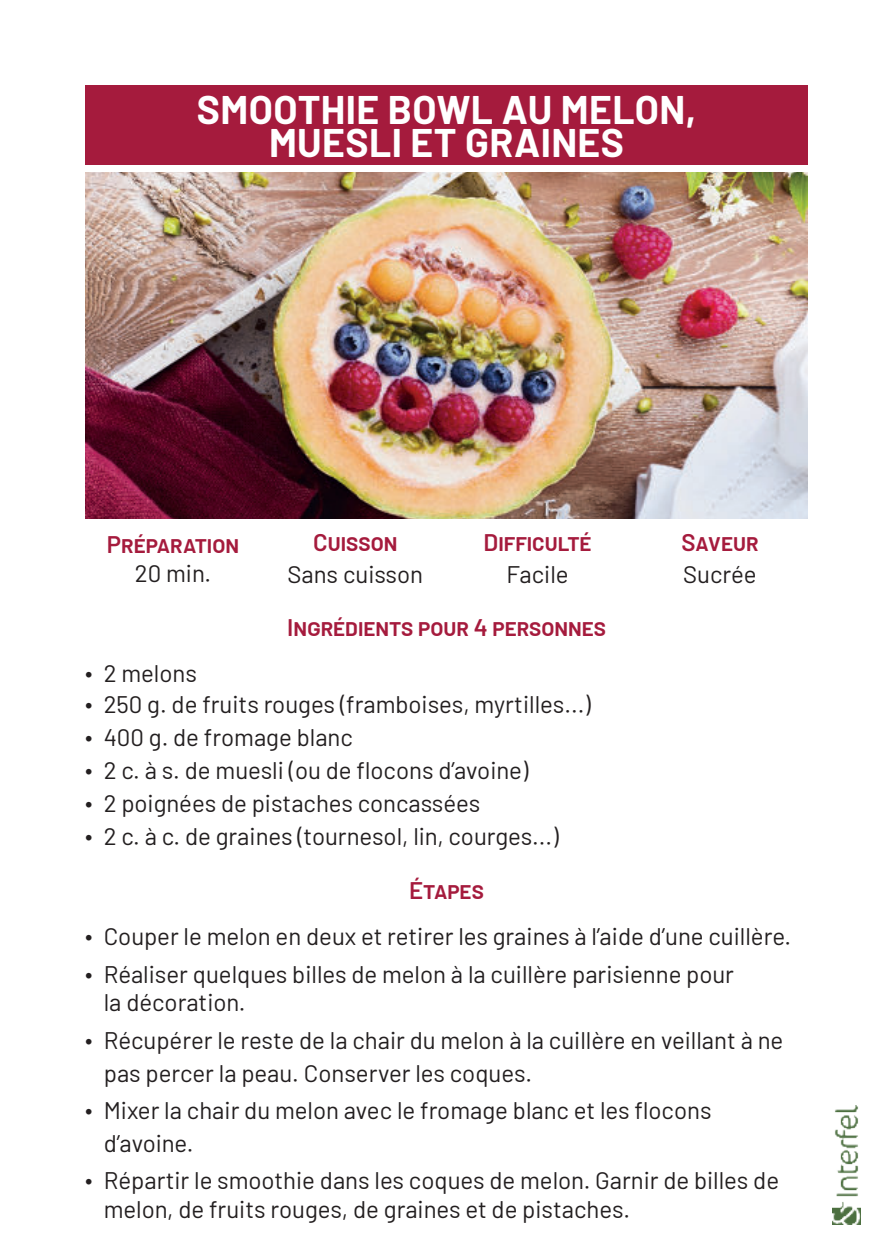
<style>
.page{position:relative;width:893px;height:1259px;background:#fff}
.page>*{position:absolute;margin:0;border:0;box-sizing:border-box;transform-origin:0 0}
.t1{font:700 39px/33px "Barlow";letter-spacing:.01em;color:#fff;text-align:center}
.t2{font:24px/37.2px "Barlow";color:#231f20}
.t3{font:600 24px "Barlow";color:#a51b3d}
</style>
<div class="page">
<div style="left:85px;top:85px;width:723px;height:79px;background:#a51b3d"></div>
<img style="left:832px;top:1106px;width:28px;height:119px">
<img style="left:85px;top:172px;width:723px;height:347px">
<h1 class="t1" style="left:197px;top:96px;width:501px">SMOOTHIE BOWL AU MELON,<br>MUESLI ET GRAINES</h1>
<p class="t3" style="left:107px;top:535px;width:134px">Préparation</p>
<p class="t2" style="left:135px;top:557px;width:78px">20 min.</p>
<p class="t3" style="left:313px;top:525px;width:86px">Cuisson</p>
<p class="t2" style="left:287px;top:554px;width:137px">Sans cuisson</p>
<p class="t3" style="left:484px;top:525px;width:110px">Difficulté</p>
<p class="t2" style="left:507px;top:558px;width:64px">Facile</p>
<p class="t3" style="left:681px;top:525px;width:78px">Saveur</p>
<p class="t2" style="left:683px;top:554px;width:75px">Sucrée</p>
<p class="t3" style="left:287px;top:610px;width:320px">Ingrédients pour 4 personnes</p>
<p class="t2" style="left:85px;top:656px;width:507px;line-height:30.6px">∙ 2 melons<br>∙ 250 g. de fruits rouges (framboises, myrtilles...)</p>
<p class="t2" style="left:85px;top:719px;width:475px;line-height:33px">∙ 400 g. de fromage blanc<br>∙ 2 c. à s. de muesli (ou de flocons d’avoine)<br>∙ 2 poignées de pistaches concassées<br>∙ 2 c. à c. de graines (tournesol, lin, courges...)</p>
<p class="t3" style="left:409px;top:873px;width:76px">Étapes</p>
<p class="t2" style="left:85px;top:916px;width:708px">∙ Couper le melon en deux et retirer les graines à l’aide d’une cuillère. ∙ Réaliser quelques billes de melon à la cuillère parisienne pour</p>
<p class="t2" style="left:85px;top:986px;width:700px;text-indent:19px">la décoration.<br>∙ Récupérer le reste de la chair du melon à la cuillère en veillant à ne</p>
<p class="t2" style="left:85px;top:1052px;width:628px;text-indent:19px">pas percer la peau. Conserver les coques.<br>∙ Mixer la chair du melon avec le fromage blanc et les flocons</p>
<p class="t2" style="left:85px;top:1127px;width:696px;text-indent:19px">d’avoine.<br>∙ Répartir le smoothie dans les coques de melon. Garnir de billes de</p>
<p class="t2" style="left:104px;top:1193px;width:528px">melon, de fruits rouges, de graines et de pistaches.</p>
</div>
